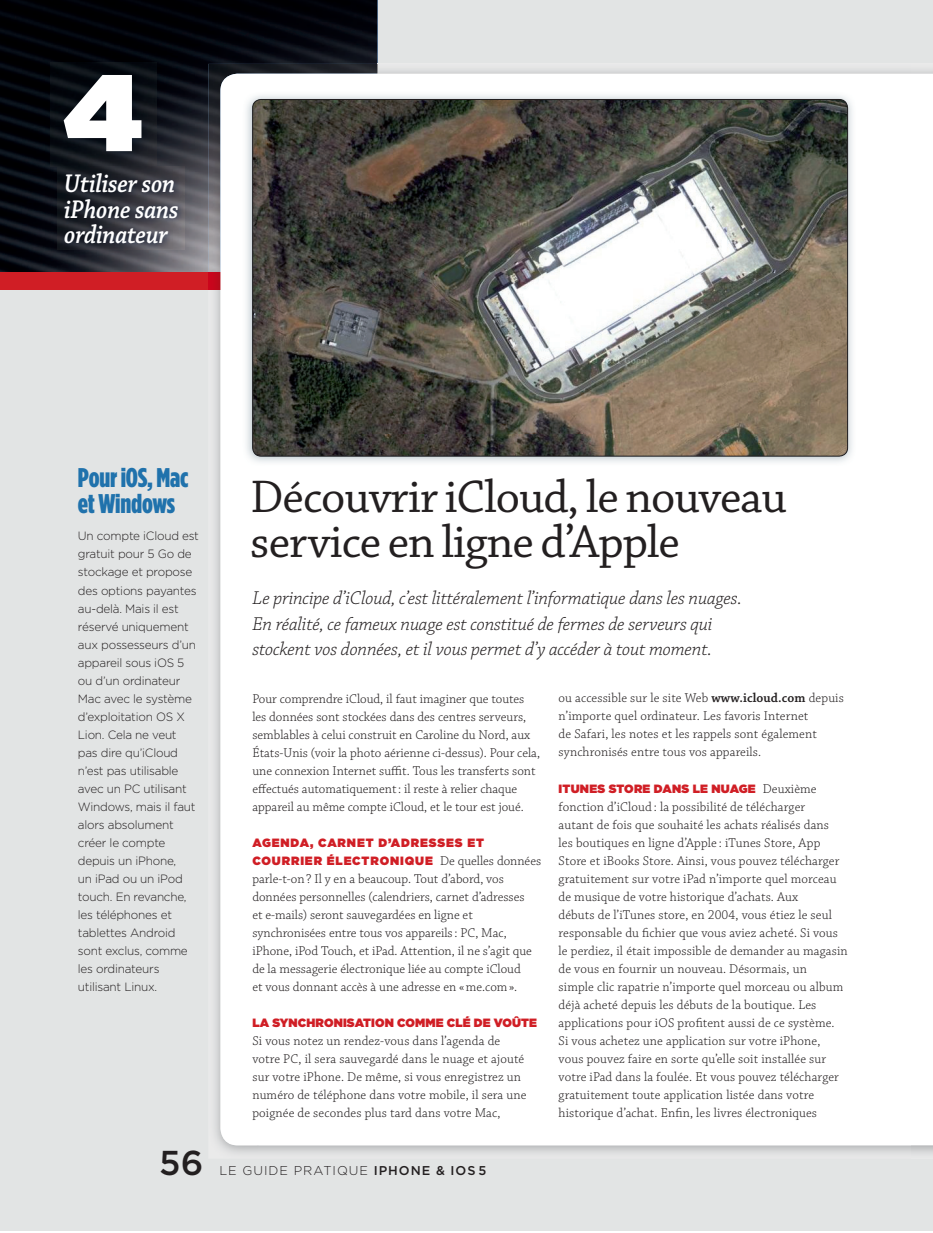
<style>
.page{position:relative;width:933px;height:1233px;background:#fff}
.page>*{position:absolute;margin:0;border:0;box-sizing:border-box;transform-origin:0 0}
.t1{font:900 108px "Gotham";color:#fff;scale:1.05 1}
.t2{font:48px/45px "Chaparral Pro";letter-spacing:-.02em;color:#231f20}
.t3{font:500 34.5px "Gotham";color:#231f20}
.t4{font:italic 600 27px/25.5px "Chaparral Pro";letter-spacing:-.01em;color:#fff;text-align:justify;scale:.9 1}
.t5{font:900 27px/25.5px "Gotham Condensed";letter-spacing:-.01em;color:#2072ac}
.t6{font:italic 300 19.5px/25.5px "Chaparral Pro";letter-spacing:-.01em;color:#231f20}
.t7{font:300 13.5px/18px "Chaparral Pro";letter-spacing:.01em;color:#231f20}
.t8{font:300 12.75px "Gotham";letter-spacing:.075em;color:#231f20}
.t9{font:300 12px/18px "Gotham";letter-spacing:-.02em;color:#231f20}
.t10{font:900 12px "Gotham";letter-spacing:.02em;color:#d01e25}
.t11{font:900 12px/18px "Gotham";letter-spacing:.075em;color:#d01e25}
.s1{font-family:"Chaparral Pro";font-weight:300;font-size:13.5px;color:#231f20}
.s2{font-weight:600}
.s3{font-weight:500}
</style>
<div class="page">
<div style="left:0;top:0;width:911px;height:1230px;background:#e2e4e4"></div>
<img style="left:0;top:0;width:377px;height:272px">
<div style="left:0;top:272px;width:242px;height:17px;background:#d01e25"></div>
<img style="left:51px;top:62px;width:105px;height:104px">
<img style="left:58px;top:166px;width:127px;height:84px">
<img style="left:208px;top:289px;width:49px;height:863px">
<img style="left:208px;top:64px;width:169px;height:208px">
<div style="left:220px;top:74px;width:691px;height:1071px;background:#fff"></div>
<div style="left:911px;top:0;width:22px;height:1230px;background:#e2e4e4"></div>
<div style="left:911px;top:74px;width:22px;height:1071px;background:#fff"></div>
<img style="left:242px;top:91px;width:614px;height:375px">
<img style="left:253px;top:99px;width:594px;height:357px">
<h1 class="t1" style="left:64px;top:35px;width:76px">4</h1>
<h3 class="t4" style="left:64px;top:172px;width:129px">Utiliser son iPhone sans ordinateur</h3>
<h3 class="t5" style="left:78px;top:465px;width:112px">Pour iOS, Mac et Windows</h3>
<p class="t9" style="left:78px;top:527px;width:122px">Un compte iCloud est gratuit pour 5 Go de stockage et propose des options payantes au-delà. Mais il est réservé uniquement aux possesseurs d’un appareil sous iOS 5 ou d’un ordinateur<br>Mac avec le système d’exploitation OS X<br>Lion. Cela ne veut pas dire qu’iCloud n’est pas utilisable avec un PC utilisant<br>Windows, mais il faut alors absolument créer le compte depuis un iPhone,<br>un iPad ou un iPod touch. En revanche, les téléphones et tablettes Android sont exclus, comme les ordinateurs utilisant Linux.</p>
<h3 class="t3" style="left:159px;top:1140px;width:46px">56</h3>
<h2 class="t2" style="left:250px;top:476px;width:538px">Découvrir iCloud, le nouveau service en ligne d’Apple</h2>
<h3 class="t6" style="left:252px;top:586px;width:491px">Le principe d’iCloud, c’est littéralement l’informatique dans les nuages.<br>En réalité, ce fameux nuage est constitué de fermes de serveurs qui stockent vos données, et il vous permet d’y accéder à tout moment.</h3>
<p class="t7" style="left:252px;top:690px;width:289px">Pour comprendre iCloud, il faut imaginer que toutes les données sont stockées dans des centres serveurs, semblables à celui construit en Caroline du Nord, aux États-Unis (voir la photo aérienne ci-dessus). Pour cela, une connexion Internet suffit. Tous les transferts sont effectués automatiquement : il reste à relier chaque appareil au même compte iCloud, et le tour est joué.</p>
<p class="t11" style="left:252px;top:833px;width:290px">AGENDA, CARNET D’ADRESSES ET<br>COURRIER ÉLECTRONIQUE <span class="s1">De quelles données</span></p>
<p class="t7" style="left:252px;top:870px;width:281px">parle-t-on ? Il y en a beaucoup. Tout d’abord, vos données personnelles (calendriers, carnet d’adresses et e-mails) seront sauvegardées en ligne et synchronisées entre tous vos appareils : PC, Mac, iPhone, iPod Touch, et iPad. Attention, il ne s’agit que de la messagerie électronique liée au compte iCloud et vous donnant accès à une adresse en « me.com ».</p>
<p class="t10" style="left:252px;top:1014px;width:286px">LA SYNCHRONISATION COMME CLÉ DE VOÛTE</p>
<p class="t7" style="left:252px;top:1032px;width:275px">Si vous notez un rendez-vous dans l’agenda de votre PC, il sera sauvegardé dans le nuage et ajouté sur votre iPhone. De même, si vous enregistrez un numéro de téléphone dans votre mobile, il sera une poignée de secondes plus tard dans votre Mac,</p>
<p class="t7" style="left:558px;top:690px;width:287px">ou accessible sur le site Web <span class="s2">www.icloud.com</span> depuis n’importe quel ordinateur. Les favoris Internet<br>de Safari, les notes et les rappels sont également synchronisés entre tous vos appareils.</p>
<p class="t10" style="left:558px;top:780px;width:259px">ITUNES STORE DANS LE NUAGE <span class="s1">Deuxième</span></p>
<p class="t7" style="left:558px;top:798px;width:291px">fonction d’iCloud : la possibilité de télécharger<br>autant de fois que souhaité les achats réalisés dans<br>les boutiques en ligne d’Apple : iTunes Store, App Store et iBooks Store. Ainsi, vous pouvez télécharger gratuitement sur votre iPad n’importe quel morceau de musique de votre historique d’achats. Aux<br>débuts de l’iTunes store, en 2004, vous étiez le seul responsable du fichier que vous aviez acheté. Si vous le perdiez, il était impossible de demander au magasin de vous en fournir un nouveau. Désormais, un<br>simple clic rapatrie n’importe quel morceau ou album déjà acheté depuis les débuts de la boutique. Les applications pour iOS profitent aussi de ce système.<br>Si vous achetez une application sur votre iPhone, vous pouvez faire en sorte qu’elle soit installée sur votre iPad dans la foulée. Et vous pouvez télécharger gratuitement toute application listée dans votre historique d’achat. Enfin, les livres électroniques</p>
<p class="t8" style="left:219px;top:1162px;width:268px">LE GUIDE PRATIQUE <span class="s3">IPHONE &amp; IOS 5</span></p>
</div>
